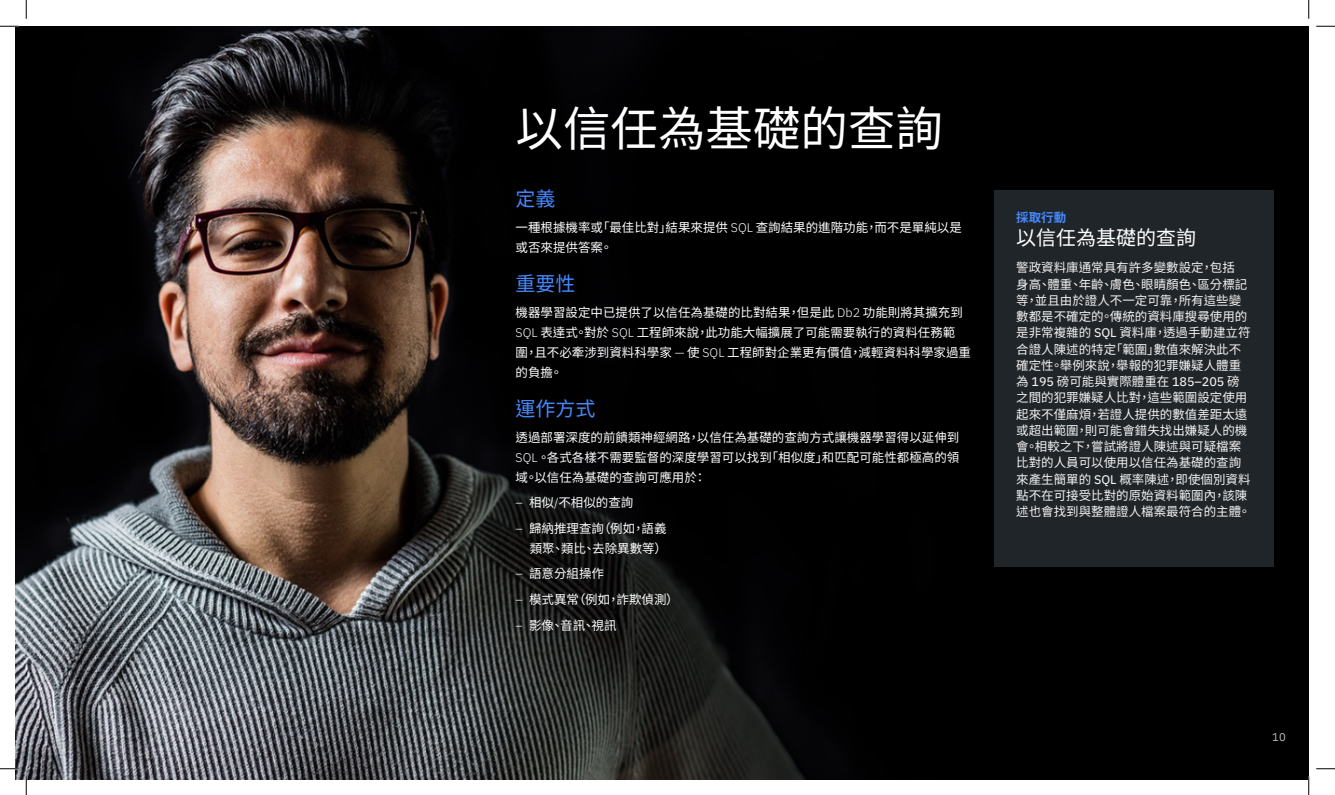
<style>
.page{position:relative;width:1335px;height:795px;background:#fff}
.page>*{position:absolute;margin:0;border:0;box-sizing:border-box;transform-origin:0 0}
.t1{font:47.5px "Noto Sans CJ Ktc";color:#fff}
.t2{font:20px "Noto Sans CJ Ktc";color:#4589ff}
.t3{font:20px "Noto Sans CJ Ktc";color:#fff}
.t4{font:12.5px/20px "Noto Sans CJ Ktc";color:#fff}
.t5{font:12.5px/16.2px "Noto Sans CJ Ktc";color:#f3f3f3}
.t6{font:700 12.5px "Noto Sans CJ Ktc";color:#4589ff}
.t7{font:11.25px "IBM Plex Sans";color:#bebebe}
.s1{font-family:"IBM Plex Sans";font-weight:300}
.s2{font-family:"IBM Plex Sans Text"}
</style>
<div class="page">
<div style="left:15px;top:26px;width:1294px;height:754px;background:#000"></div>
<img style="left:15px;top:26px;width:791px;height:754px">
<div style="left:994px;top:190px;width:280px;height:376px;background:#242a2e"></div>
<svg style="left:0;top:25px;width:19px;height:2px"></svg>
<svg style="left:1316px;top:25px;width:19px;height:2px"></svg>
<svg style="left:0;top:768px;width:19px;height:2px"></svg>
<svg style="left:1316px;top:768px;width:19px;height:2px"></svg>
<svg style="left:25px;top:0;width:2px;height:19px"></svg>
<svg style="left:25px;top:776px;width:2px;height:19px"></svg>
<svg style="left:1308px;top:0;width:2px;height:19px"></svg>
<svg style="left:1308px;top:776px;width:2px;height:19px"></svg>
<h1 class="t1" style="left:516px;top:101px;width:429px">以信任為基礎的查詢</h1>
<h2 class="t2" style="left:516px;top:187px;width:41px">定義</h2>
<p class="t4" style="left:516px;top:217px;width:448px">一種根據機率或「最佳比對」結果來提供 <span class="s1">SQL</span> 查詢結果的進階功能，而不是單純以是或否來提供答案。</p>
<h2 class="t2" style="left:516px;top:272px;width:61px">重要性</h2>
<p class="t4" style="left:516px;top:302px;width:457px">機器學習設定中已提供了以信任為基礎的比對結果，但是此 <span class="s1">Db2</span> 功能則將其擴充到<span class="s1">SQL</span> 表達式。對於 <span class="s1">SQL</span> 工程師來說，此功能大幅擴展了可能需要執行的資料任務範圍，且不必牽涉到資料科學家 <span class="s1">—</span> 使 <span class="s1">SQL</span> 工程師對企業更有價值，減輕資料科學家過重的負擔。</p>
<h2 class="t2" style="left:516px;top:397px;width:81px">運作方式</h2>
<p class="t4" style="left:516px;top:427px;width:445px;text-align:justify">透過部署深度的前饋類神經網路，以信任為基礎的查詢方式讓機器學習得以延伸到<span class="s1">SQL</span>。各式各樣不需要監督的深度學習可以找到「相似度」和匹配可能性都極高的領域。以信任為基礎的查詢可應用於：</p>
<p class="t4" style="left:516px;top:493px;width:119px"><span class="s1">–</span> 相似<span class="s1">/</span>不相似的查詢</p>
<p class="t4" style="left:516px;top:519px;width:153px;text-align:right"><span class="s1">–</span> 歸納推理查詢（例如，語義類聚、類比、去除異數等）</p>
<p class="t4" style="left:516px;top:564px;width:90px"><span class="s1">–</span> 語意分組操作</p>
<p class="t4" style="left:516px;top:590px;width:164px"><span class="s1">–</span> 模式異常（例如，詐欺偵測）</p>
<p class="t4" style="left:516px;top:615px;width:102px"><span class="s1">–</span> 影像、音訊、視訊</p>
<p class="t6" style="left:1016px;top:211px;width:51px">採取行動</p>
<h2 class="t3" style="left:1016px;top:226px;width:181px">以信任為基礎的查詢</h2>
<p class="t5" style="left:1016px;top:260px;width:236px">警政資料庫通常具有許多變數設定，包括<br>身高、體重、年齡、膚色、眼睛顏色、區分標記等，並且由於證人不一定可靠，所有這些變數都是不確定的。傳統的資料庫搜尋使用的是非常複雜的 <span class="s2">SQL</span> 資料庫，透過手動建立符合證人陳述的特定「範圍」數值來解決此不確定性。舉例來說，舉報的犯罪嫌疑人體重為 <span class="s2">195</span> 磅可能與實際體重在 <span class="s2">185–205</span> 磅之間的犯罪嫌疑人比對，這些範圍設定使用起來不僅麻煩，若證人提供的數值差距太遠或超出範圍，則可能會錯失找出嫌疑人的機會。相較之下，嘗試將證人陳述與可疑檔案比對的人員可以使用以信任為基礎的查詢來產生簡單的 <span class="s2">SQL</span> 概率陳述，即使個別資料點不在可接受比對的原始資料範圍內，該陳述也會找到與整體證人檔案最符合的主體。</p>
<p class="t7" style="left:1272px;top:728px;width:15px">10</p>
</div>
